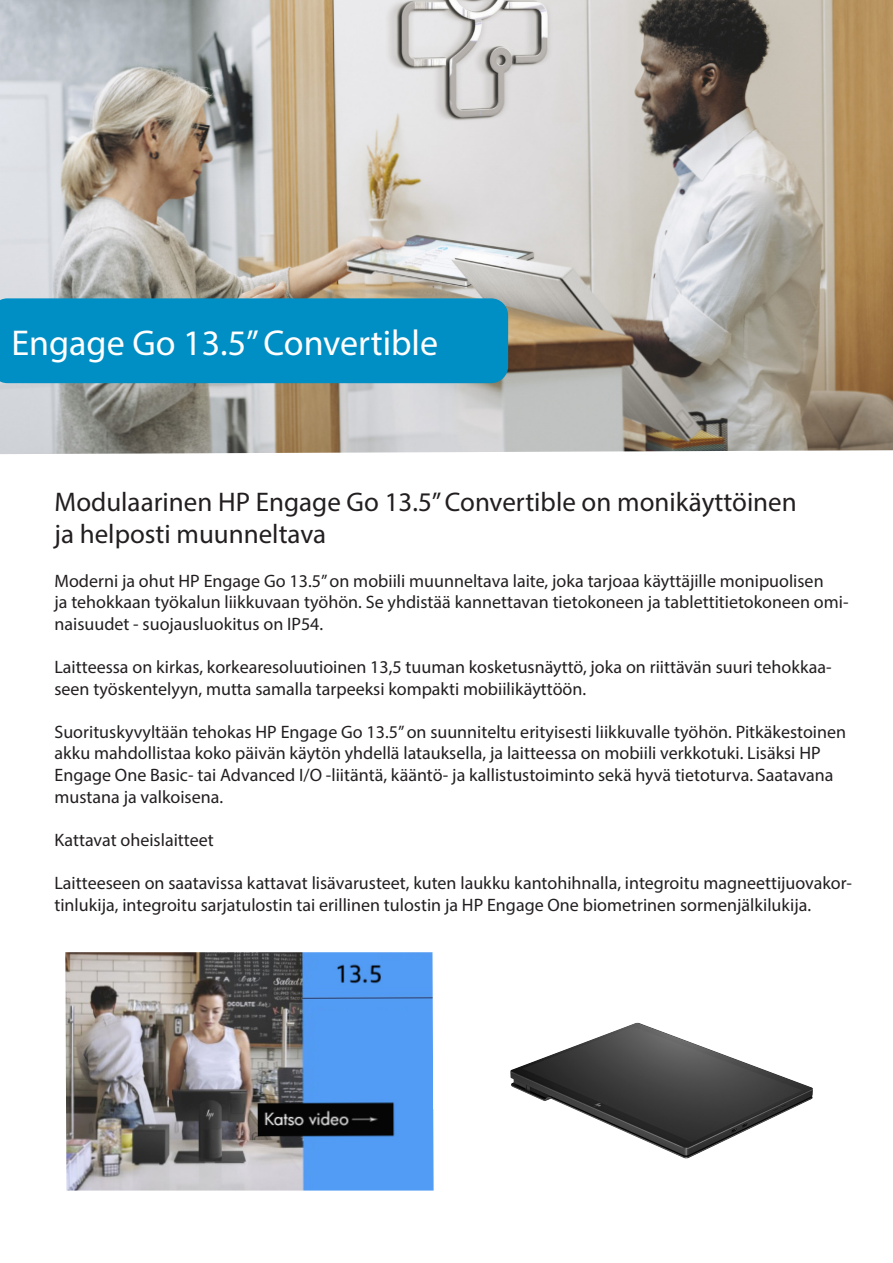
<style>
.page{position:relative;width:893px;height:1263px;background:#fff}
.page>*{position:absolute;margin:0;border:0;box-sizing:border-box;transform-origin:0 0}
.t1{font:36px "Myriad Pro";color:#fff}
.t2{font:27px/32.4px "Myriad Pro";color:#231f20}
.t3{font:18px/21.6px "Myriad Pro";color:#231f20}
</style>
<div class="page">
<img style="left:0;top:0;width:893px;height:454px">
<img style="left:65px;top:952px;width:369px;height:238px">
<img style="left:510px;top:1023px;width:303px;height:136px">
<div style="left:0;top:298px;width:508px;height:85px;background:#008fc5"></div>
<p class="t1" style="left:11px;top:321px;width:428px">Engage Go 13.5” Convertible</p>
<p class="t2" style="left:54px;top:485px;width:744px">Modulaarinen HP Engage Go 13.5” Convertible on monikäyttöinen ja helposti muunneltava</p>
<p class="t3" style="left:54px;top:569px;width:796px">Moderni ja ohut HP Engage Go 13.5” on mobiili muunneltava laite, joka tarjoaa käyttäjille monipuolisen<br>ja tehokkaan työkalun liikkuvaan työhön. Se yhdistää kannettavan tietokoneen ja tablettitietokoneen omi&shy;naisuudet - suojausluokitus on IP54.</p>
<p class="t3" style="left:54px;top:656px;width:779px">Laitteessa on kirkas, korkearesoluutioinen 13,5 tuuman kosketusnäyttö, joka on riittävän suuri tehokkaa&shy;seen työskentelyyn, mutta samalla tarpeeksi kompakti mobiilikäyttöön.</p>
<p class="t3" style="left:54px;top:721px;width:793px">Suorituskyvyltään tehokas HP Engage Go 13.5” on suunniteltu erityisesti liikkuvalle työhön. Pitkäkestoinen akku mahdollistaa koko päivän käytön yhdellä latauksella, ja laitteessa on mobiili verkkotuki. Lisäksi HP Engage One Basic- tai Advanced I/O -liitäntä, kääntö- ja kallistustoiminto sekä hyvä tietoturva. Saatavana mustana ja valkoisena.</p>
<p class="t3" style="left:54px;top:829px;width:161px">Kattavat oheislaitteet</p>
<p class="t3" style="left:54px;top:872px;width:799px">Laitteeseen on saatavissa kattavat lisävarusteet, kuten laukku kantohihnalla, integroitu magneettijuovakor&shy;tinlukija, integroitu sarjatulostin tai erillinen tulostin ja HP Engage One biometrinen sormenjälkilukija.</p>
</div>
